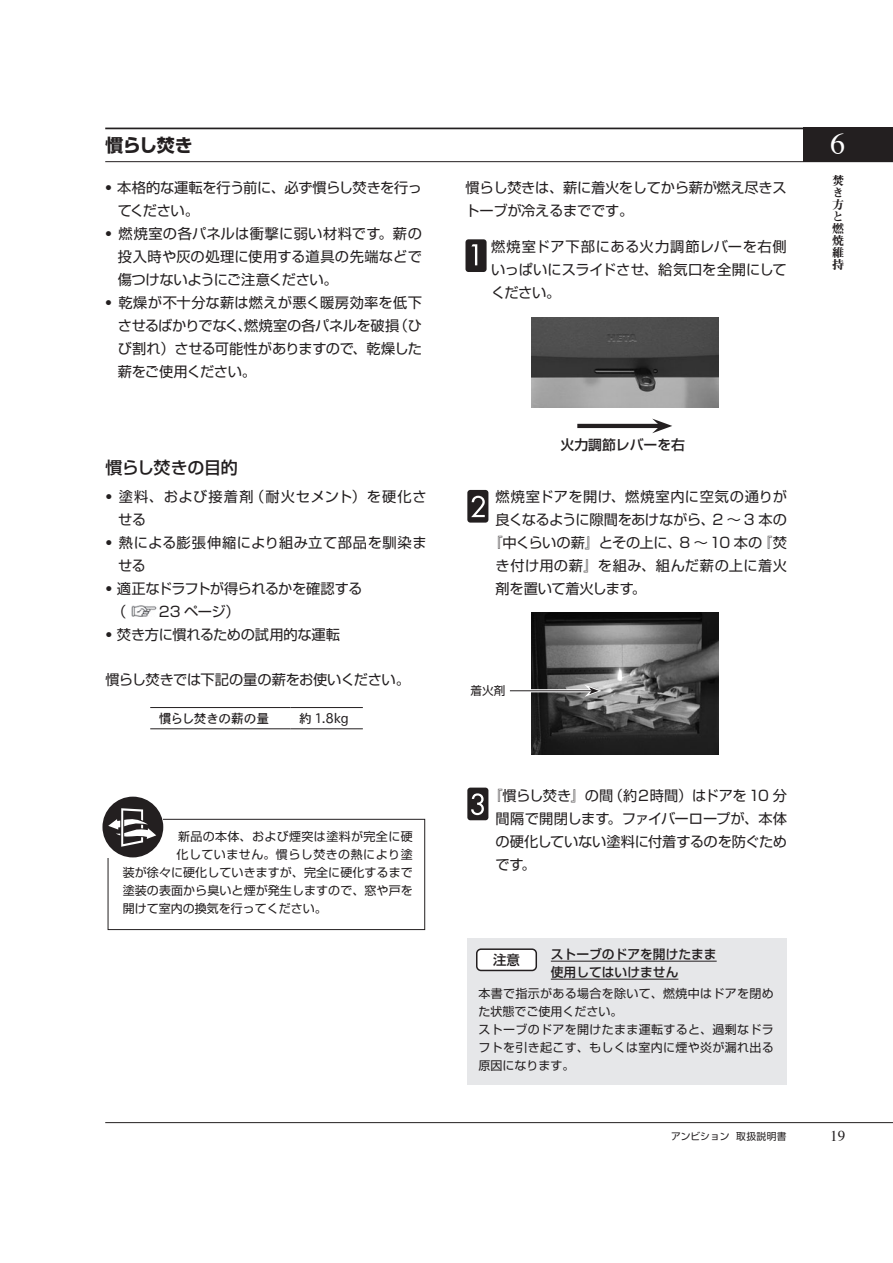
<style>
.page{position:relative;width:893px;height:1263px;background:#fff}
.page>*{position:absolute;margin:0;border:0;box-sizing:border-box;transform-origin:0 0}
.t1{font:30px "Times";color:#fff}
.t2{font:700 18px "Shin Go Pro";letter-spacing:-.03em;color:#231f20}
.t3{font:500 16.95px "Shin Go Pro";letter-spacing:-.03em;color:#231f20}
.t4{font:15px "Times";color:#231f20}
.t5{font:14.25px/23px "Shin Go Pro";letter-spacing:-.01em;color:#231f20;text-align:justify}
.t6{font:14.25px "Shin Go Pro";letter-spacing:-.03em;color:#231f20}
.t7{font:14.25px "Shin Go Pro";letter-spacing:.02em;color:#231f20}
.t8{font:14.25px "Shin Go Pro";letter-spacing:.025em;color:#231f20}
.t9{font:14.25px "Shin Go Pro";letter-spacing:.06em;color:#231f20}
.t10{font:14.25px "Shin Go Pro";letter-spacing:.035em;color:#231f20}
.t11{font:14.25px "Shin Go Pro";letter-spacing:-.035em;color:#231f20}
.t12{font:14.25px "Shin Go Pro";letter-spacing:-.04em;color:#231f20}
.t13{font:14.25px "Shin Go Pro";letter-spacing:.04em;color:#231f20}
.t14{font:14.25px "Shin Go Pro";letter-spacing:.03em;color:#231f20}
.t15{font:14.25px "Shin Go Pro";letter-spacing:-.05em;color:#231f20}
.t16{font:500 13.8px "Shin Go Pro";color:#231f20}
.t17{font:500 13.5px "Shin Go Pro";color:#231f20}
.t18{font:500 12.75px/18px "Shin Go Pro";color:#231f20}
.t19{font:12.75px "Osaka";letter-spacing:-.015em;color:#231f20}
.t20{font:12px/18px "Shin Go Pro";letter-spacing:.025em;color:#231f20;text-align:justify}
.t21{font:12px/12px "Midashi Min Pro MA31";color:#231f20}
.t22{font:11.7px "Shin Go Pro";color:#231f20}
.t23{font:9.75px "Shin Go Pro";color:#231f20}
.s1{font-weight:900}
</style>
<div class="page">
<hr style="left:105px;top:161px;width:788px;height:1px;background:#231f20">
<hr style="left:105px;top:128px;width:788px;height:1px;background:#231f20">
<div style="left:804px;top:128px;width:89px;height:34px;background:#231f20"></div>
<hr style="left:105px;top:1122px;width:788px;height:1px;background:#231f20">
<hr style="left:150px;top:707px;width:141px;height:1px;background:#231f20">
<hr style="left:291px;top:707px;width:72px;height:1px;background:#231f20">
<hr style="left:150px;top:728px;width:141px;height:1px;background:#231f20">
<hr style="left:291px;top:728px;width:72px;height:1px;background:#231f20">
<div style="left:108px;top:819px;width:317px;height:111px;border:1px solid #231f20"></div>
<svg style="left:102px;top:797px;width:61px;height:60px"></svg>
<div style="left:465px;top:239px;width:22px;height:33px;background:#231f20;border-radius:3px"></div>
<svg style="left:471px;top:244px;width:6px;height:21px"></svg>
<img style="left:531px;top:318px;width:187px;height:89px">
<hr style="left:577px;top:424px;width:83px;height:4px;background:#231f20">
<svg style="left:652px;top:419px;width:20px;height:14px"></svg>
<div style="left:467px;top:788px;width:21px;height:32px;background:#231f20;border-radius:3px"></div>
<svg style="left:471px;top:793px;width:13px;height:22px"></svg>
<div style="left:467px;top:490px;width:21px;height:33px;background:#231f20;border-radius:3px"></div>
<svg style="left:471px;top:496px;width:14px;height:21px"></svg>
<img style="left:531px;top:612px;width:187px;height:142px">
<hr style="left:510px;top:689px;width:80px;height:3px;background:#fff">
<hr style="left:510px;top:690px;width:81px;height:1px;background:#231f20">
<svg style="left:584px;top:685px;width:17px;height:12px"></svg>
<div style="left:468px;top:938px;width:319px;height:146px;background:#e6e7e9"></div>
<svg style="left:476px;top:948px;width:61px;height:23px"></svg>
<hr style="left:551px;top:961px;width:166px;height:1px;background:#231f20">
<hr style="left:551px;top:979px;width:127px;height:1px;background:#231f20">
<img style="left:131px;top:605px;width:26px;height:12px">
<p class="t2" style="left:105px;top:130px;width:89px">慣らし焚き</p>
<p class="t5" style="left:101px;top:174px;width:322px"><span class="s1">・</span> 本格的な運転を行う前に、必ず慣らし焚きを行っ</p>
<p class="t5" style="left:118px;top:197px;width:83px">てください。</p>
<p class="t8" style="left:101px;top:222px;width:322px"><span class="s1">・</span> 燃焼室の各パネルは衝撃に弱い材料です。薪の</p>
<p class="t7" style="left:118px;top:245px;width:306px">投入時や灰の処理に使用する道具の先端などで</p>
<p class="t6" style="left:118px;top:268px;width:222px">傷つけないようにご注意ください。</p>
<p class="t7" style="left:101px;top:291px;width:322px"><span class="s1">・</span> 乾燥が不十分な薪は燃えが悪く暖房効率を低下</p>
<p class="t6" style="left:118px;top:314px;width:306px">させるばかりでなく、燃焼室の各パネルを破損（ひ</p>
<p class="t5" style="left:118px;top:335px;width:306px">び割れ）させる可能性がありますので、乾燥した</p>
<p class="t6" style="left:118px;top:360px;width:140px">薪をご使用ください。</p>
<p class="t3" style="left:105px;top:454px;width:134px">慣らし焚きの目的</p>
<p class="t9" style="left:102px;top:485px;width:326px"><span class="s1">・</span> 塗料、および接着剤（耐火セメント）を硬化さ</p>
<p class="t5" style="left:118px;top:506px;width:29px">せる</p>
<p class="t10" style="left:102px;top:531px;width:326px"><span class="s1">・</span> 熱による膨張伸縮により組み立て部品を馴染ま</p>
<p class="t5" style="left:118px;top:552px;width:29px">せる</p>
<p class="t15" style="left:102px;top:576px;width:262px"><span class="s1">・</span> 適正なドラフトが得られるかを確認する</p>
<p class="t5" style="left:105px;top:598px;width:136px">　（ 　　23 ページ）</p>
<p class="t5" style="left:102px;top:621px;width:240px"><span class="s1">・</span> 焚き方に慣れるための試用的な運転</p>
<p class="t5" style="left:105px;top:667px;width:306px">慣らし焚きでは下記の量の薪をお使いください。</p>
<p class="t19" style="left:159px;top:710px;width:112px">慣らし焚きの薪の量</p>
<p class="t19" style="left:299px;top:710px;width:51px">約 1.8kg</p>
<p class="t20" style="left:123px;top:826px;width:292px;text-indent:55px">新品の本体、および煙突は塗料が完全に硬　　　　 化していません。慣らし焚きの熱により塗装が徐々に硬化していきますが、完全に硬化するまで塗装の表面から臭いと煙が発生しますので、窓や戸を開けて室内の換気を行ってください。</p>
<p class="t5" style="left:465px;top:174px;width:323px">慣らし焚きは、薪に着火をしてから薪が燃え尽きストーブが冷えるまでです。</p>
<p class="t5" style="left:491px;top:233px;width:297px">燃焼室ドア下部にある火力調節レバーを右側いっぱいにスライドさせ、給気口を全開にしてください。</p>
<h1 class="t1" style="left:830px;top:116px;width:16px">6</h1>
<p class="t21" style="left:832px;top:174px;width:13px">焚き方と燃焼維持</p>
<p class="t16" style="left:561px;top:433px;width:126px">火力調節レバーを右</p>
<p class="t13" style="left:495px;top:485px;width:293px">燃焼室ドアを開け、燃焼室内に空気の通りが</p>
<p class="t12" style="left:495px;top:508px;width:293px">良くなるように隙間をあけながら、2 ～ 3 本の</p>
<p class="t11" style="left:488px;top:531px;width:300px">『中くらいの薪』とその上に、8 ～10 本の『焚</p>
<p class="t14" style="left:495px;top:554px;width:293px">き付け用の薪』を組み、組んだ薪の上に着火</p>
<p class="t5" style="left:495px;top:576px;width:152px">剤を置いて着火します。</p>
<p class="t22" style="left:470px;top:681px;width:37px">着火剤</p>
<p class="t5" style="left:495px;top:782px;width:293px;text-indent:-7px">『慣らし焚き』の間（約２時間）はドアを10 分間隔で開閉します。ファイバーロープが、本体の硬化していない塗料に付着するのを防ぐためです。</p>
<p class="t17" style="left:493px;top:948px;width:28px">注意</p>
<p class="t18" style="left:551px;top:944px;width:167px">ストーブのドアを開けたまま使用してはいけません</p>
<p class="t20" style="left:479px;top:983px;width:297px;text-align:left">本書で指示がある場合を除いて、燃焼中はドアを閉めた状態でご使用ください。<br>ストーブのドアを開けたまま運転すると、過剰なドラフトを引き起こす、もしくは室内に煙や炎が漏れ出る原因になります。</p>
<p class="t23" style="left:671px;top:1129px;width:117px">アンビション 取扱説明書</p>
<p class="t4" style="left:830px;top:1122px;width:16px">19</p>
</div>
